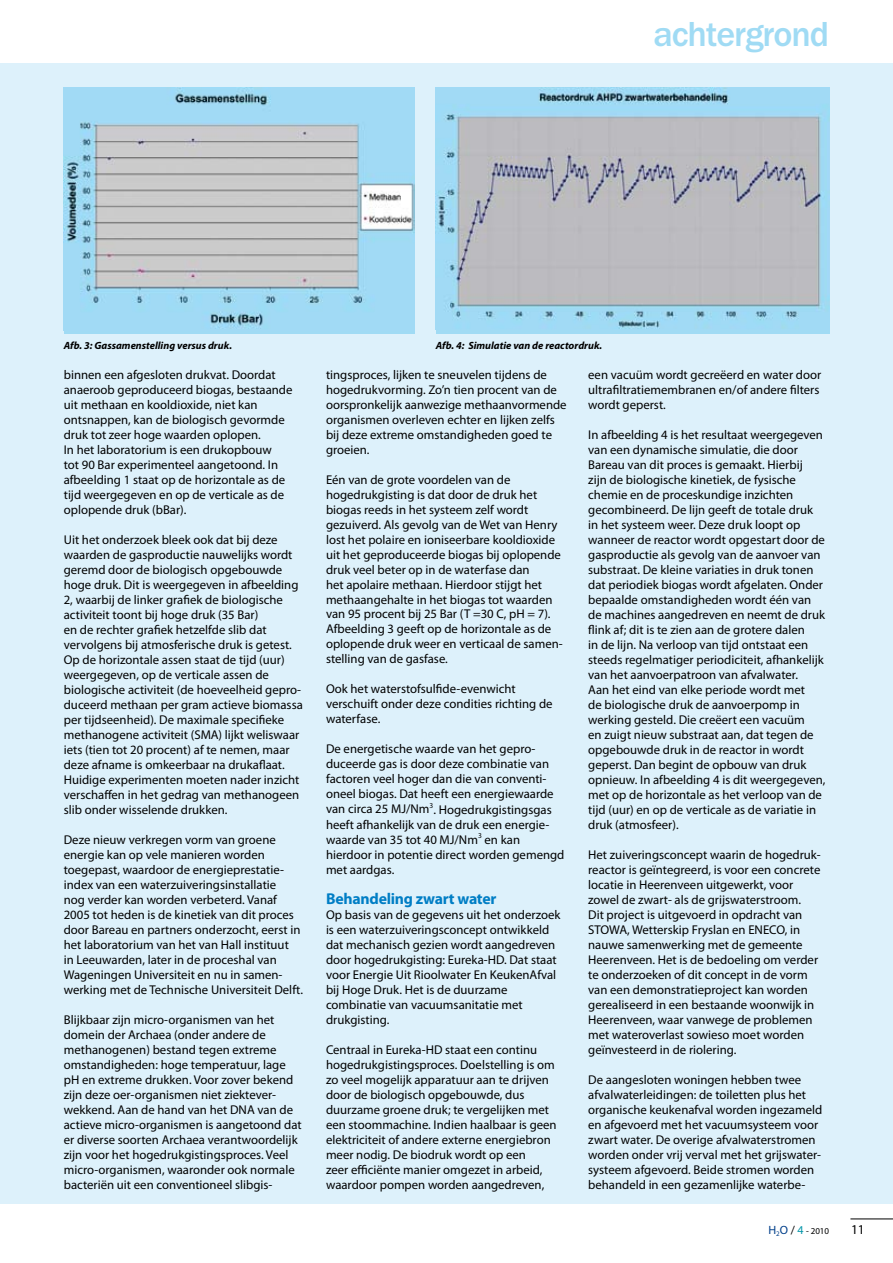
<style>
.page{position:relative;width:893px;height:1263px;background:#fff}
.page>*{position:absolute;margin:0;border:0;box-sizing:border-box;transform-origin:0 0}
.t1{font:500 36px "ITC Franklin Gothic Std";letter-spacing:-.03em;color:#a0dbf4}
.t2{font:700 15.75px "Myriad Pro";letter-spacing:-.015em;color:#007ec5}
.t3{font:13.5px "Myriad Pro";color:#000}
.t4{font:12.75px/15px "Myriad Pro";color:#000}
.t5{font:italic 700 10.5px "Myriad Pro";color:#000}
.t6{font:9px "Myriad Pro";color:#000}
.s1{font-size:12px;color:#003f8a}
.s2{font-size:12px}
.s3{font-size:12px;color:#0094a8}
</style>
<div class="page">
<hr style="left:850px;top:1219px;width:43px;height:1px;background:#000">
<div style="left:0;top:64px;width:893px;height:1140px;background:#ddf1fb"></div>
<img style="left:64px;top:87px;width:350px;height:244px">
<div style="left:436px;top:87px;width:393px;height:247px;background:#a0dbf4"></div>
<img style="left:436px;top:87px;width:385px;height:242px">
<h1 class="t1" style="left:653px;top:14px;width:177px">achtergrond</h1>
<p class="t5" style="left:64px;top:338px;width:170px">Afb. 3: Gassamenstelling versus druk.</p>
<p class="t5" style="left:436px;top:338px;width:168px">Afb. 4: Simulatie van de reactordruk.</p>
<p class="t4" style="left:64px;top:367px;width:230px">binnen een afgesloten drukvat. Doordat anaeroob geproduceerd biogas, bestaande uit methaan en kooldioxide, niet kan ontsnappen, kan de biologisch gevormde druk tot zeer hoge waarden oplopen.<br>I n het laboratorium is een drukopbouw<br>tot 90 Bar experimenteel aangetoond. I n afbeelding 1 staat op de horizontale as de tijd weergegeven en op de verticale as de oplopende druk (bBar).</p>
<p class="t4" style="left:64px;top:532px;width:241px">Uit het onderzoek bleek ook dat bij deze waarden de gasproductie nauwelijks wordt geremd door de biologisch opgebouwde hoge druk. Dit is weergegeven in afbeelding 2, waarbij de linker grafiek de biologische activiteit toont bij hoge druk (35 Bar)<br>en de rechter grafiek hetzelfde slib dat vervolgens bij atmosferische druk is getest.<br>Op de horizontale assen staat de tijd (uur) weergegeven, op de verticale assen de biologische activiteit (de hoeveelheid gepro&shy;duceerd methaan per gram actieve biomassa per tijdseenheid). De maximale specifieke methanogene activiteit (SMA) lijkt weliswaar iets (tien tot 20 procent) af te nemen, maar deze afname is omkeerbaar na drukaflaat.<br>Huidige experimenten moeten nader inzicht verschaffen in het gedrag van methanogeen slib onder wisselende drukken.</p>
<p class="t4" style="left:64px;top:832px;width:241px">Deze nieuw verkregen vorm van groene energie kan op vele manieren worden toegepast, waardoor de energieprestatie&shy;index van een waterzuiveringsinstallatie<br>nog verder kan worden verbeterd. Vanaf 2005 tot heden is de kinetiek van dit proces door Bareau en partners onderzocht, eerst in het laboratorium van het van Hall instituut<br>in Leeuwarden, later in de proceshal van Wageningen Universiteit en nu in samen&shy;werking met de Technische Universiteit Delft.</p>
<p class="t4" style="left:64px;top:1012px;width:231px">Blijkbaar zijn micro-organismen van het domein der Archaea (onder andere de methanogenen) bestand tegen extreme omstandigheden: hoge temperatuur, lage pH en extreme drukken. Voor zover bekend zijn deze oer-organismen niet ziektever&shy;wekkend. Aan de hand van het DNA</p>
<p class="t4" style="left:64px;top:1102px;width:239px;text-indent:194px">van de actieve micro-organismen is aangetoond dat er diverse soorten Archaea verantwoordelijk zijn voor het hogedrukgistingsproces. Veel micro-organismen, waaronder ook normale bacteriën uit een conventioneel slibgis-</p>
<p class="t4" style="left:326px;top:367px;width:242px">tingsproces, lijken te sneuvelen tijdens de hogedrukvorming. Zo’n tien procent van de oorspronkelijk aanwezige methaanvormende organismen overleven echter en lijken zelfs bij deze extreme omstandigheden goed te groeien.</p>
<p class="t4" style="left:326px;top:471px;width:238px">Eén van de grote voordelen van de hogedrukgisting is dat door de druk het biogas reeds in het systeem zelf wordt gezuiverd. Als gevolg van de Wet van Henry lost het polaire en ioniseerbare kooldioxide uit het geproduceerde biogas bij oplopende druk veel beter op in de waterfase dan<br>het apolaire methaan. H ierdoor stijgt het methaangehalte in het biogas tot waarden van 95 procent bij 25 Bar (T =30 C, pH = 7).<br>Afbeelding 3 geeft op de horizontale as de oplopende druk weer en verticaal de samen&shy;stelling van de gasfase.</p>
<p class="t4" style="left:326px;top:681px;width:228px">Ook het waterstofsulfide-evenwicht verschuift onder deze condities richting de waterfase.</p>
<p class="t4" style="left:326px;top:741px;width:240px">De energetische waarde van het gepro&shy;duceerde gas is door deze combinatie van factoren veel hoger dan die van conventi&shy;oneel biogas. Dat heeft een energiewaarde van circa 25 MJ/N m<sup>3</sup>. Hogedrukgistingsgas heeft afhankelijk van de druk een energie&shy;waarde van 35 tot 40 MJ/N m<sup>3</sup> en kan hierdoor in potentie direct worden gemengd met aardgas.</p>
<p class="t2" style="left:326px;top:888px;width:172px">Behandeling zwart water</p>
<p class="t4" style="left:326px;top:907px;width:236px">Op basis van de gegevens uit het onderzoek is een waterzuiveringsconcept ontwikkeld dat mechanisch gezien wordt aangedreven door hogedrukgisting: Eureka-HD. Dat staat voor Energie Uit Rioolwater En KeukenAfval bij Hoge Druk. Het is de duurzame combinatie van vacuumsanitatie met drukgisting.</p>
<p class="t4" style="left:326px;top:1042px;width:232px">Centraal in Eureka-HD staat een continu hogedrukgistingsproces. Doelstelling is om zo veel mogelijk apparatuur aan te drijven door de biologisch opgebouwde, dus duurzame groene druk; te vergelijken met een stoommachine. I ndien haalbaar is geen elektriciteit of andere externe energiebron meer nodig. De biodruk wordt op een<br>zeer efficiënte manier omgezet in arbeid, waardoor pompen worden aangedreven,</p>
<p class="t4" style="left:588px;top:367px;width:235px">een vacuüm wordt gecreëerd en water door ultrafiltratiemembranen en/of andere filters wordt geperst.</p>
<p class="t4" style="left:588px;top:427px;width:239px">I n afbeelding 4 is het resultaat weergegeven van een dynamische simulatie, die door Bareau van dit proces is gemaakt. H ierbij<br>zijn de biologische kinetiek, de fysische chemie en de proceskundige inzichten gecombineerd. De lijn geeft de totale druk in het systeem weer. Deze druk loopt op wanneer de reactor wordt opgestart door de gasproductie als gevolg van de aanvoer van substraat. De kleine variaties in druk tonen dat periodiek biogas wordt afgelaten. Onder bepaalde omstandigheden wordt één van de machines aangedreven en neemt de druk flink af; dit is te zien aan de grotere dalen<br>in de lijn. Na verloop van tijd ontstaat een steeds regelmatiger periodiciteit, afhankelijk van het aanvoerpatroon van afvalwater.<br>Aan het eind van elke periode wordt met<br>de biologische druk de aanvoerpomp in werking gesteld. Die creëert een vacuüm<br>en zuigt nieuw substraat aan, dat tegen de opgebouwde druk in de reactor in wordt geperst. Dan begint de opbouw van druk opnieuw. I n afbeelding 4 is dit weergegeven, met op de horizontale as het verloop van de tijd (uur) en op de verticale as de variatie in druk (atmosfeer).</p>
<p class="t4" style="left:588px;top:847px;width:234px">Het zuiveringsconcept waarin de hogedruk&shy;reactor is geïntegreerd, is voor een concrete locatie in Heerenveen uitgewerkt, voor zowel de zwart- als de grijswaterstroom.<br>Dit project is uitgevoerd in opdracht van STOWA</p>
<p class="t4" style="left:627px;top:922px;width:130px">, Wetterskip Fryslan en ENECO</p>
<p class="t4" style="left:588px;top:922px;width:231px;text-indent:197px">, in nauwe samenwerking met de gemeente Heerenveen. Het is de bedoeling om verder te onderzoeken of dit concept in de vorm van een demonstratieproject kan worden gerealiseerd in een bestaande woonwijk in Heerenveen, waar vanwege de problemen met wateroverlast sowieso moet worden geïnvesteerd in de riolering.</p>
<p class="t4" style="left:588px;top:1071px;width:236px">De aangesloten woningen hebben twee afvalwaterleidingen: de toiletten plus het organische keukenafval worden ingezameld en afgevoerd met het vacuumsysteem voor zwart water. De overige afvalwaterstromen worden onder vrij verval met het grijswater&shy;systeem afgevoerd. Beide stromen worden behandeld in een gezamenlijke waterbe-</p>
<p class="t6" style="left:768px;top:1225px;width:62px"><span class="s1">H</span><sub>2</sub><span class="s1">O</span> <span class="s2">/</span> <span class="s3">4</span> - 2010</p>
<p class="t3" style="left:851px;top:1221px;width:15px">11</p>
</div>
